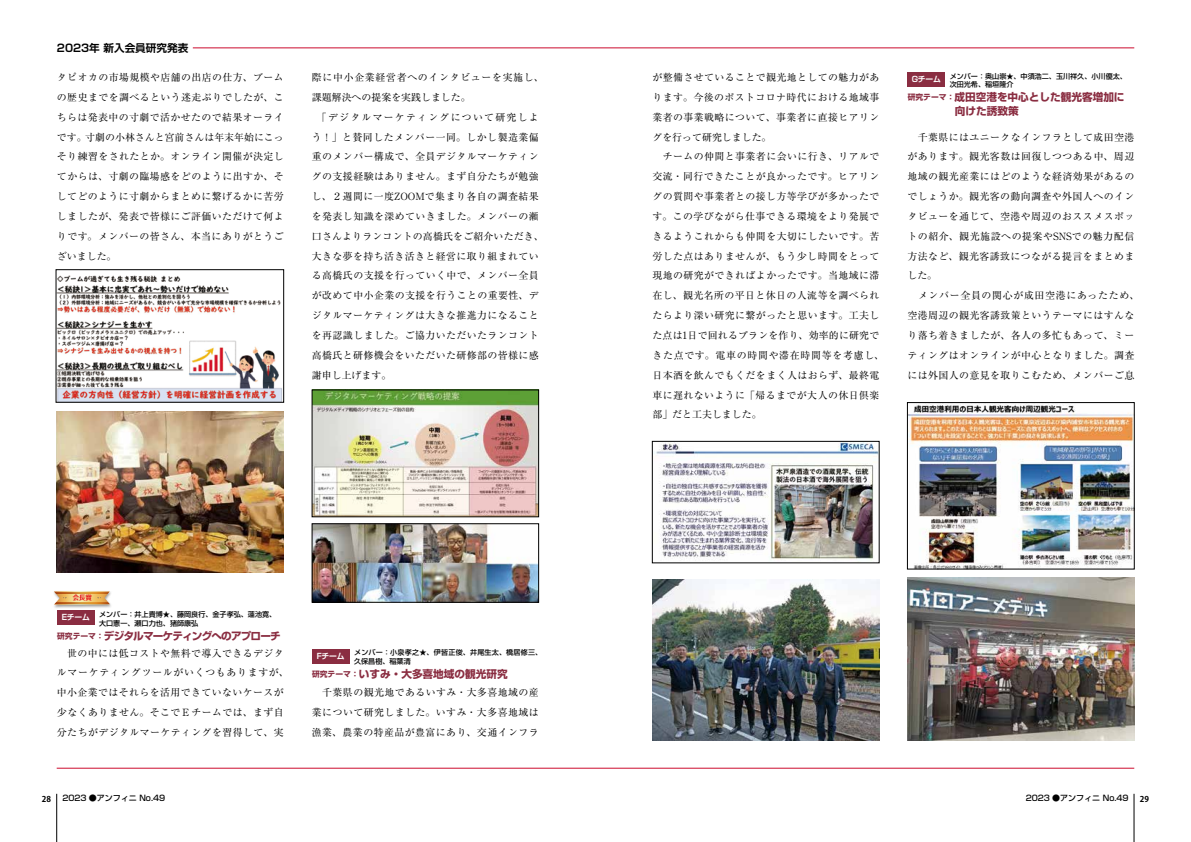
<style>
.page{position:relative;width:1191px;height:842px;background:#fff}
.page>*{position:absolute;margin:0;border:0;box-sizing:border-box;transform-origin:0 0}
.t1{font:700 10.6px/13.5px "Shin Go Pro";color:#8a2d41}
.t2{font:700 10.6px "Shin Go Pro";letter-spacing:-.08em;color:#8a2d41}
.t3{font:700 10.6px "Shin Go Pro De";color:#000}
.t4{font:9.9px/19.8px "Ryumin Pro";letter-spacing:.045em;color:#000}
.t5{font:500 8px "Shin Go Pro";color:#000}
.t6{font:700 8px "Koz Go Pro";color:#000}
.t7{font:500 7.1px/8.5px "Shin Go Pro";color:#000}
.t8{font:500 7.1px/8.5px "Shin Go Pro";letter-spacing:.03em;color:#000}
.t9{font:700 6.5px "Folk Pro";color:#e60012}
.s1{font-family:"Shin Go Pro De";font-weight:700;font-size:7.8px;color:#fff}
.s2{font-size:7.8px}
</style>
<div class="page">
<hr style="left:56px;top:794px;width:1px;height:48px;background:#000">
<hr style="left:1133px;top:794px;width:1px;height:48px;background:#000">
<img style="left:54px;top:592px;width:57px;height:16px">
<svg style="left:54px;top:591px;width:56px;height:14px"></svg>
<hr style="left:54px;top:593px;width:56px;height:1px;background:#fff">
<hr style="left:54px;top:592px;width:56px;height:1px;background:#fff">
<hr style="left:54px;top:603px;width:56px;height:1px;background:#fff">
<hr style="left:54px;top:602px;width:56px;height:1px;background:#fff">
<hr style="left:193px;top:47px;width:941px;height:2px;background:#db536b">
<hr style="left:57px;top:767px;width:1077px;height:2px;background:#db536b">
<div style="left:312px;top:649px;width:38px;height:15px;background:#8a2d41"></div>
<div style="left:907px;top:72px;width:38px;height:15px;background:#8a2d41"></div>
<img style="left:314px;top:526px;width:223px;height:74px">
<div style="left:312px;top:524px;width:227px;height:78px;border:1px solid #000"></div>
<img style="left:314px;top:392px;width:223px;height:123px">
<img style="left:909px;top:404px;width:223px;height:163px">
<div style="left:907px;top:402px;width:227px;height:167px;border:1px solid #000"></div>
<img style="left:907px;top:578px;width:227px;height:163px">
<img style="left:56px;top:411px;width:228px;height:161px">
<img style="left:58px;top:275px;width:224px;height:125px">
<div style="left:57px;top:611px;width:38px;height:14px;background:#8a2d41"></div>
<img style="left:654px;top:443px;width:223px;height:118px">
<div style="left:652px;top:441px;width:227px;height:122px;border:1px solid #000"></div>
<img style="left:652px;top:580px;width:227px;height:161px">
<p class="t3" style="left:57px;top:39px;width:133px">2023年 新入会員研究発表</p>
<p class="t4" style="left:57px;top:67px;width:228px;text-align:justify">タピオカの市場規模や店舗の出店の仕方、ブームの歴史までを調べるという迷走ぶりでしたが、こちらは発表中の寸劇で活かせたので結果オーライです。寸劇の小林さんと宮前さんは年末年始にこっそり練習をされたとか。オンライン開催が決定してからは、寸劇の臨場感をどのように出すか、そしてどのように寸劇からまとめに繋げるかに苦労しましたが、発表で皆様にご評価いただけて何よりです。メンバーの皆さん、本当にありがとうございました。</p>
<p class="t4" style="left:312px;top:67px;width:233px">際に中小企業経営者へのインタビューを実施し、課題解決への提案を実践しました。<br>　「デジタルマーケティングについて研究しよう！」と賛同したメンバー一同。しかし製造業偏重のメンバー構成で、全員デジタルマーケティングの支援経験はありません。まず自分たちが勉強し、２週間に一度ZOOMで集まり各自の調査結果を発表し知識を深めていきました。メンバーの瀬口さんよりランコントの高橋氏をご紹介いただき、大きな夢を持ち活き活きと経営に取り組まれている高橋氏の支援を行っていく中で、メンバー全員が改めて中小企業の支援を行うことの重要性、デジタルマーケティングは大きな推進力になることを再認識しました。ご協力いただいたランコント高橋氏と研修機会をいただいた研修部の皆様に感謝申し上げます。</p>
<p class="t9" style="left:73px;top:592px;width:21px">会長賞</p>
<p class="t7" style="left:99px;top:609px;width:179px;text-indent:-37px"><span class="s1">Eチーム</span> メンバー：井上貴博★、藤岡良行、金子孝弘、蓮池寛、大口憲一、瀬口力也、猪師康弘</p>
<p class="t2" style="left:57px;top:627px;width:225px"><span class="s2">研究テーマ：</span>デジタルマーケティングへのアプローチ</p>
<p class="t4" style="left:57px;top:642px;width:233px">　世の中には低コストや無料で導入できるデジタルマーケティングツールがいくつもありますが、中小企業ではそれらを活用できていないケースが少なくありません。そこでＥチームでは、まず自分たちがデジタルマーケティングを習得して、実</p>
<p class="t8" style="left:354px;top:648px;width:190px;text-indent:-37px"><span class="s1">Fチーム</span> メンバー：小泉孝之★、伊皆正俊、井尾生太、橋居修三、久保昌樹、稲葉清</p>
<p class="t1" style="left:312px;top:666px;width:197px"><span class="s2">研究テーマ：</span>いすみ・大多喜地域の観光研究</p>
<p class="t4" style="left:312px;top:682px;width:228px;text-align:justify">　千葉県の観光地であるいすみ・大多喜地域の産業について研究しました。いすみ・大多喜地域は漁業、農業の特産品が豊富にあり、交通インフラ</p>
<p class="t4" style="left:652px;top:67px;width:233px">が整備させていることで観光地としての魅力があります。今後のポストコロナ時代における地域事業者の事業戦略について、事業者に直接ヒアリングを行って研究しました。<br>　チームの仲間と事業者に会いに行き、リアルで交流・同行できたことが良かったです。ヒアリングの質問や事業者との接し方等学びが多かったです。この学びながら仕事できる環境をより発展できるようこれからも仲間を大切にしたいです。苦労した点はありませんが、もう少し時間をとって現地の研究ができればよかったです。当地域に滞在し、観光名所の平日と休日の人流等を調べられたらより深い研究に繋がったと思います。工夫した点は1日で回れるプランを作り、効率的に研究できた点です。電車の時間や滞在時間等を考慮し、日本酒を飲んでもくだをまく人はおらず、最終電車に遅れないように「帰るまでが大人の休日倶楽部」だと工夫しました。</p>
<p class="t7" style="left:949px;top:71px;width:179px;text-indent:-38px"><span class="s1">Gチーム</span> メンバー：奥山崇★、中須浩二、玉川祥久、小川優太、次田光希、稲垣隆介</p>
<p class="t1" style="left:955px;top:89px;width:171px;text-indent:-47px"><span class="s2">研究テーマ：</span>成田空港を中心とした観光客増加に向けた誘致策</p>
<p class="t4" style="left:907px;top:126px;width:233px">　千葉県にはユニークなインフラとして成田空港があります。観光客数は回復しつつある中、周辺地域の観光産業にはどのような経済効果があるのでしょうか。観光客の動向調査や外国人へのインタビューを通じて、空港や周辺のおススメスポットの紹介、観光施設への提案やSNSでの魅力配信方法など、観光客誘致につながる提言をまとめました。<br>　メンバー全員の関心が成田空港にあったため、空港周辺の観光客誘致策というテーマにはすんなり落ち着きましたが、各人の多忙もあって、ミーティングはオンラインが中心となりました。調査には外国人の意見を取りこむため、メンバーご息</p>
<p class="t6" style="left:42px;top:793px;width:11px">28</p>
<p class="t5" style="left:62px;top:791px;width:104px">2023 ●アンフィニ No.49</p>
<p class="t5" style="left:1025px;top:791px;width:104px">2023 ●アンフィニ No.49</p>
<p class="t6" style="left:1140px;top:793px;width:11px">29</p>
</div>
